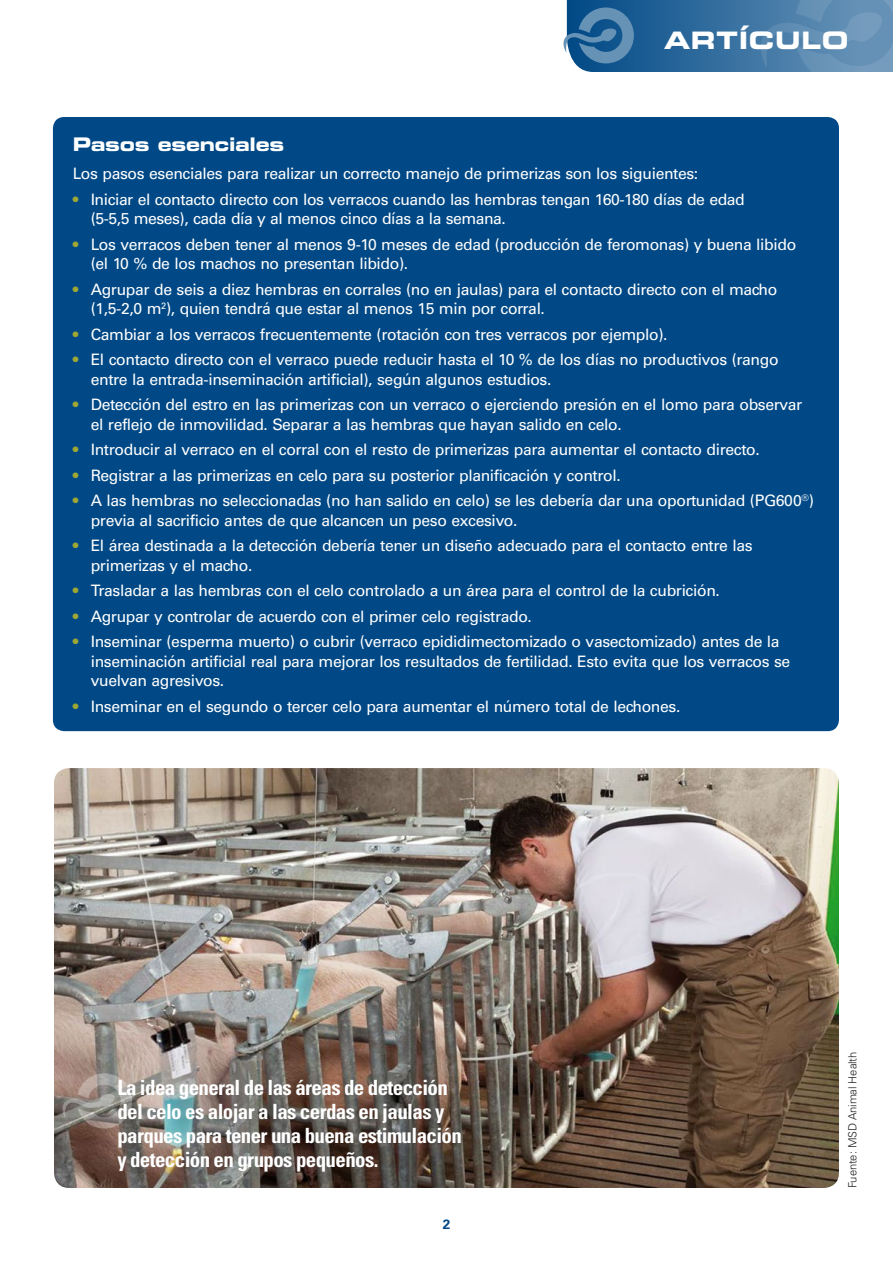
<style>
.page{position:relative;width:893px;height:1263px;background:#fff}
.page>*{position:absolute;margin:0;border:0;box-sizing:border-box;transform-origin:0 0}
.t1{font:24px "Eurostile LT Std Bold Ex 2";letter-spacing:.03em;color:#fff}
.MSD_Destacado{font:700 condensed 21px/24px "Univers LT Std";letter-spacing:-.03em;color:#fff}
.MSD_Despiece_titular{font:18.75px "Eurostile LT Std Bold Ex 2";letter-spacing:-.01em;color:#fff}
.MSD_Despiee_texto_li{font:15.75px/19.5px "Univers LT Std";letter-spacing:-.025em;color:#fff}
.t2{font:700 13.5px "Univers LT Std";color:#004986}
.MSD_Fuente_foto{font:300 11.25px "Univers LT Std";letter-spacing:-.01em;color:#231f20}
.s1{color:#9fa734}
</style>
<div class="page">
<img style="left:54px;top:768px;width:785px;height:420px">
<svg style="left:563px;top:0;width:330px;height:72px;background:#457aa6"></svg>
<svg style="left:62px;top:1073px;width:70px;height:55px;background:#978d86"></svg>
<div style="left:53px;top:117px;width:786px;height:614px;background:#004986;border-radius:11px"></div>
<h1 class="t1" style="left:664px;top:24px;width:186px">ARTÍCULO</h1>
<p class="MSD_Despiece_titular" style="left:73px;top:131px;width:213px">Pasos esenciales</p>
<p class="MSD_Despiee_texto_li" style="left:73px;top:164px;width:627px">Los pasos esenciales para realizar un correcto manejo de primerizas son los siguientes:</p>
<p class="MSD_Despiee_texto_li" style="left:91px;top:189px;width:655px;text-indent:-18px"><span class="s1">•</span> Iniciar el contacto directo con los verracos cuando las hembras tengan 160-180 días de edad (5-5,5 meses), cada día y al menos cinco días a la semana.</p>
<p class="MSD_Despiee_texto_li" style="left:91px;top:234px;width:707px;text-indent:-18px"><span class="s1">•</span> Los verracos deben tener al menos 9-10 meses de edad (producción de feromonas) y buena libido (el 10 % de los machos no presentan libido).</p>
<p class="MSD_Despiee_texto_li" style="left:91px;top:279px;width:688px;text-indent:-18px"><span class="s1">•</span> Agrupar de seis a diez hembras en corrales (no en jaulas) para el contacto directo con el macho (1,5-2,0 m<sup>2</sup>), quien tendrá que estar al menos 15 min por corral.</p>
<p class="MSD_Despiee_texto_li" style="left:73px;top:324px;width:596px"><span class="s1">•</span> Cambiar a los verracos frecuentemente (rotación con tres verracos por ejemplo).</p>
<p class="MSD_Despiee_texto_li" style="left:91px;top:350px;width:689px;text-indent:-18px"><span class="s1">•</span> El contacto directo con el verraco puede reducir hasta el 10 % de los días no productivos (rango entre la entrada-inseminación artificial), según algunos estudios.</p>
<p class="MSD_Despiee_texto_li" style="left:91px;top:395px;width:713px;text-indent:-18px"><span class="s1">•</span> Detección del estro en las primerizas con un verraco o ejerciendo presión en el lomo para observar el reflejo de inmovilidad. Separar a las hembras que hayan salido en celo.</p>
<p class="MSD_Despiee_texto_li" style="left:73px;top:440px;width:689px"><span class="s1">•</span> Introducir al verraco en el corral con el resto de primerizas para aumentar el contacto directo.</p>
<p class="MSD_Despiee_texto_li" style="left:73px;top:465px;width:549px"><span class="s1">•</span> Registrar a las primerizas en celo para su posterior planificación y control.</p>
<p class="MSD_Despiee_texto_li" style="left:91px;top:491px;width:725px;text-indent:-18px"><span class="s1">•</span> A las hembras no seleccionadas (no han salido en celo) se les debería dar una oportunidad (PG600<sup>®</sup>) previa al sacrificio antes de que alcancen un peso excesivo.</p>
<p class="MSD_Despiee_texto_li" style="left:91px;top:536px;width:663px;text-indent:-18px"><span class="s1">•</span> El área destinada a la detección debería tener un diseño adecuado para el contacto entre las primerizas y el macho.</p>
<p class="MSD_Despiee_texto_li" style="left:73px;top:581px;width:649px"><span class="s1">•</span> Trasladar a las hembras con el celo controlado a un área para el control de la cubrición.</p>
<p class="MSD_Despiee_texto_li" style="left:73px;top:606px;width:461px"><span class="s1">•</span> Agrupar y controlar de acuerdo con el primer celo registrado.</p>
<p class="MSD_Despiee_texto_li" style="left:91px;top:632px;width:701px;text-indent:-18px"><span class="s1">•</span> Inseminar (esperma muerto) o cubrir (verraco epididimectomizado o vasectomizado) antes de la inseminación artificial real para mejorar los resultados de fertilidad. Esto evita que los verracos se vuelvan agresivos.</p>
<p class="MSD_Despiee_texto_li" style="left:73px;top:696px;width:609px"><span class="s1">•</span> Inseminar en el segundo o tercer celo para aumentar el número total de lechones.</p>
<p class="MSD_Destacado" style="left:117px;top:1075px;width:346px">La idea general de las áreas de detección del celo es alojar a las cerdas en jaulas y parques para tener una buena estimulación y detección en grupos pequeños.</p>
<p class="t2" style="left:443px;top:1217px;width:9px">2</p>
<p class="MSD_Fuente_foto" style="left:846px;top:1188px;width:138px;rotate:-90deg">Fuente: MSD Animal Health</p>
</div>
